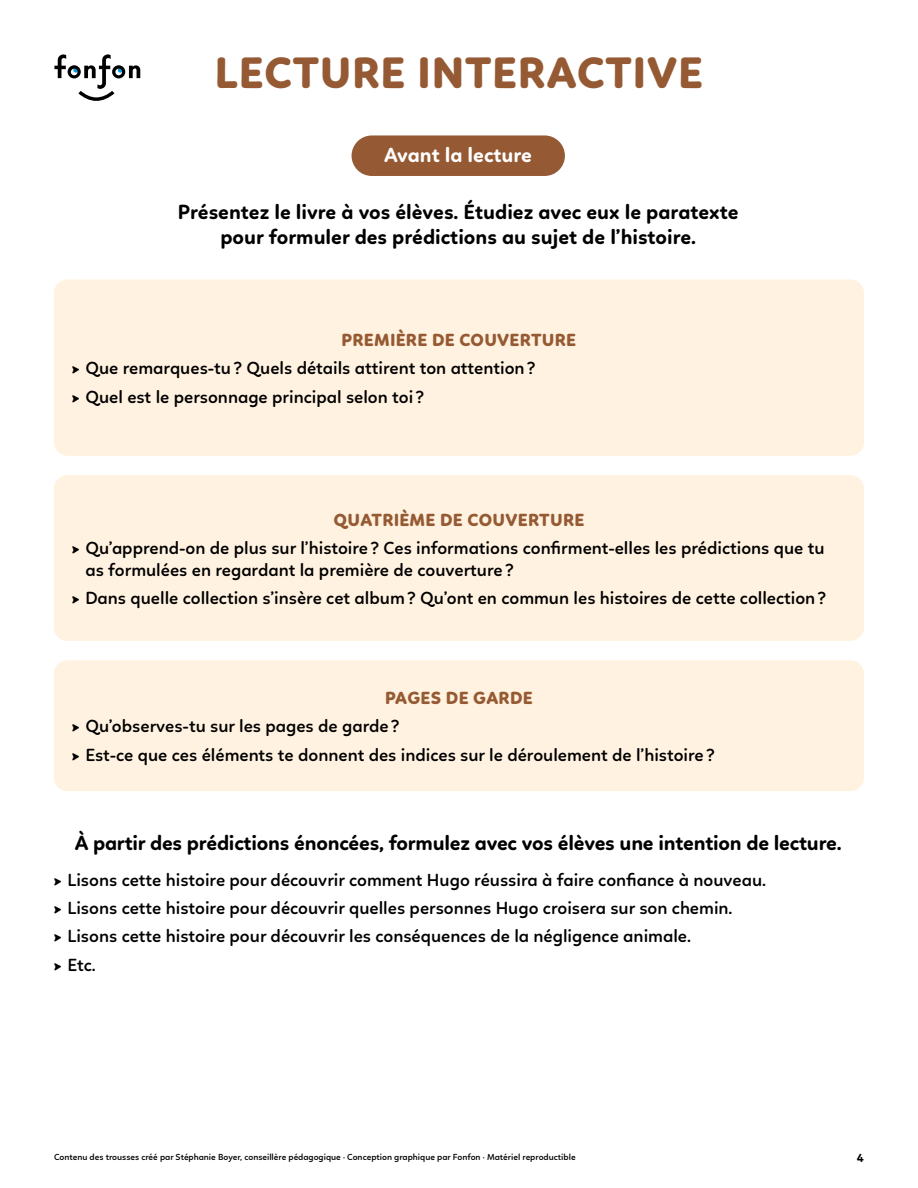
<style>
.page{position:relative;width:918px;height:1188px;background:#fff}
.page>*{position:absolute;margin:0;border:0;box-sizing:border-box;transform-origin:0 0}
.t1{font:800 45px "Linotte";letter-spacing:.015em;color:#955a33}
.t2{font:700 21px/25.2px "Linotte";letter-spacing:-.005em;color:#000;text-align:center}
.t3{font:700 21px "Linotte";color:#fff}
.t4{font:600 18px/28.3px "Linotte";color:#000}
.t5{font:800 18px "Linotte";letter-spacing:.015em;color:#955a33}
.t6{font:700 12px "Linotte";color:#000}
.t7{font:600 9px "Linotte";color:#000}
</style>
<div class="page">
<div style="left:54px;top:279px;width:810px;height:177px;background:#fff2e0;border-radius:14px"></div>
<div style="left:54px;top:660px;width:810px;height:131px;background:#fff2e0;border-radius:14px"></div>
<div style="left:54px;top:475px;width:810px;height:166px;background:#fff2e0;border-radius:14px"></div>
<svg style="left:54px;top:54px;width:86px;height:47px"></svg>
<div style="left:352px;top:135px;width:213px;height:41px;background:#955a33;border-radius:20px"></div>
<h1 class="t1" style="left:215px;top:46px;width:490px">LECTURE INTERACTIVE</h1>
<p class="t3" style="left:384px;top:143px;width:149px">Avant la lecture</p>
<p class="t2" style="left:178px;top:199px;width:562px">Présentez le livre à vos élèves. Étudiez avec eux le paratexte pour formuler des prédictions au sujet de l’histoire.</p>
<p class="t5" style="left:342px;top:329px;width:236px">PREMIÈRE DE COUVERTURE</p>
<p class="t4" style="left:72px;top:354px;width:465px">► Que remarques-tu? Quels détails attirent ton attention? ► Quel est le personnage principal selon toi ?</p>
<p class="t5" style="left:334px;top:509px;width:252px">QUATRIÈME DE COUVERTURE</p>
<p class="t4" style="left:85px;top:537px;width:741px;line-height:21.6px;text-indent:-14px">► Qu’apprend-on de plus sur l’histoire? Ces informations confirment-elles les prédictions que tu as formulées en regardant la première de couverture?</p>
<p class="t4" style="left:72px;top:584px;width:756px">► Dans quelle collection s’insère cet album? Qu’ont en commun les histoires de cette collection?</p>
<p class="t5" style="left:385px;top:687px;width:149px">PAGES DE GARDE</p>
<p class="t4" style="left:72px;top:712px;width:644px">► Qu’observes-tu sur les pages de garde?<br>► Est-ce que ces éléments te donnent des indices sur le déroulement de l’histoire?</p>
<p class="t2" style="left:75px;top:830px;width:768px">À partir des prédictions énoncées, formulez avec vos élèves une intention de lecture.</p>
<p class="t4" style="left:54px;top:865px;width:714px">► Lisons cette histoire pour découvrir comment Hugo réussira à faire confiance à nouveau. ► Lisons cette histoire pour découvrir quelles personnes Hugo croisera sur son chemin.<br>► Lisons cette histoire pour découvrir les conséquences de la négligence animale.<br>► Etc.</p>
<p class="t7" style="left:54px;top:1152px;width:523px">Contenu des trousses créé par Stéphanie Boyer, conseillère pédagogique · Conception graphique par Fonfon · Matériel reproductible</p>
<p class="t6" style="left:857px;top:1151px;width:9px">4</p>
</div>
